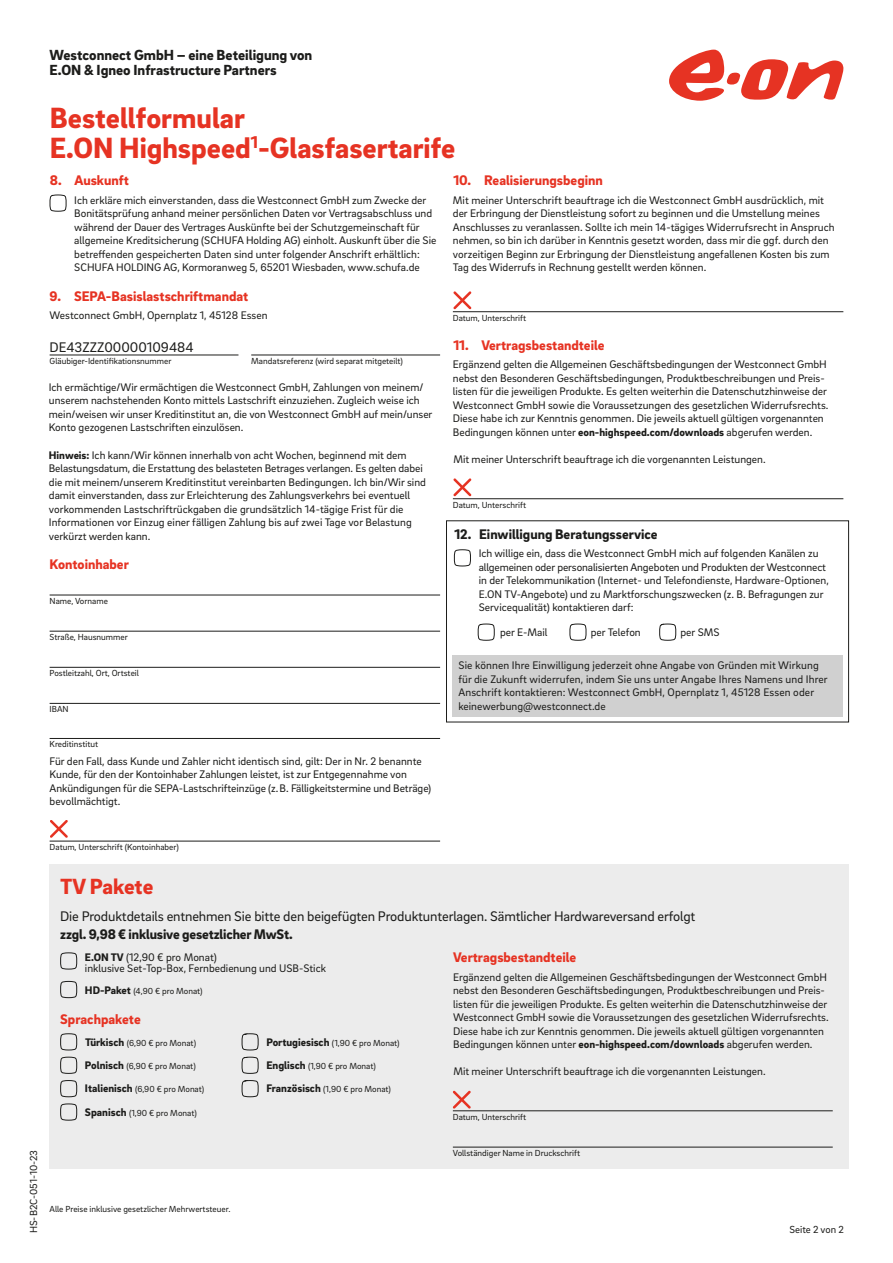
<style>
.page{position:relative;width:893px;height:1263px;background:#fff}
.page>*{position:absolute;margin:0;border:0;box-sizing:border-box;transform-origin:0 0}
.t1{font:900 30px/30px "EON Brix Sans";color:#e63323}
.t2{font:900 22.5px "EON Brix Sans";color:#e63323}
.t3{font:900 15px/15px "EON Brix Sans";color:#1d1d1b}
.t4{font:900 14.25px "EON Brix Sans";color:#e63323}
.t5{font:14.25px "EON Brix Sans";letter-spacing:-.01em;color:#1d1d1b}
.t6{font:900 14.25px "EON Brix Sans";letter-spacing:-.005em;color:#1d1d1b}
.t7{font:11.25px/13.5px "EON Brix Sans";color:#1d1d1b}
.t8{font:10.5px "EON Brix Sans";color:#1d1d1b}
.t9{font:9px "EON Brix Sans";color:#1d1d1b}
.s1{font-weight:900}
.s2{font-weight:900;font-size:11.25px}
</style>
<div class="page">
<svg style="left:49px;top:194px;width:18px;height:18px"></svg>
<hr style="left:453px;top:311px;width:390px;height:1px;background:#1d1d1b">
<hr style="left:453px;top:498px;width:390px;height:1px;background:#1d1d1b">
<svg style="left:453px;top:478px;width:18px;height:18px"></svg>
<svg style="left:453px;top:291px;width:18px;height:18px"></svg>
<hr style="left:50px;top:595px;width:390px;height:1px;background:#1d1d1b">
<hr style="left:50px;top:631px;width:390px;height:1px;background:#1d1d1b">
<hr style="left:50px;top:667px;width:390px;height:1px;background:#1d1d1b">
<hr style="left:50px;top:703px;width:390px;height:1px;background:#1d1d1b">
<hr style="left:50px;top:738px;width:390px;height:1px;background:#1d1d1b">
<hr style="left:50px;top:841px;width:390px;height:1px;background:#1d1d1b">
<hr style="left:50px;top:355px;width:188px;height:1px;background:#1d1d1b">
<hr style="left:251px;top:355px;width:189px;height:1px;background:#1d1d1b">
<svg style="left:50px;top:820px;width:18px;height:18px"></svg>
<div style="left:50px;top:865px;width:799px;height:304px;background:#ececec"></div>
<svg style="left:60px;top:952px;width:18px;height:18px"></svg>
<svg style="left:60px;top:981px;width:18px;height:17px"></svg>
<svg style="left:60px;top:1103px;width:18px;height:18px"></svg>
<svg style="left:241px;top:1080px;width:18px;height:17px"></svg>
<svg style="left:241px;top:1033px;width:18px;height:41px"></svg>
<svg style="left:60px;top:1080px;width:18px;height:17px"></svg>
<svg style="left:60px;top:1033px;width:18px;height:41px"></svg>
<hr style="left:453px;top:1110px;width:380px;height:1px;background:#1d1d1b">
<hr style="left:453px;top:1147px;width:380px;height:1px;background:#1d1d1b">
<svg style="left:453px;top:1091px;width:18px;height:18px"></svg>
<svg style="left:669px;top:50px;width:174px;height:51px"></svg>
<div style="left:446px;top:520px;width:403px;height:202px;border:1px solid #1d1d1b"></div>
<svg style="left:453px;top:549px;width:18px;height:18px"></svg>
<div style="left:452px;top:655px;width:391px;height:62px;background:#d0d0d0"></div>
<svg style="left:477px;top:623px;width:18px;height:18px"></svg>
<svg style="left:569px;top:623px;width:18px;height:18px"></svg>
<svg style="left:659px;top:623px;width:18px;height:18px"></svg>
<h3 class="t3" style="left:50px;top:49px;width:264px">Westconnect GmbH – eine Beteiligung von<br>E.ON &amp; Igneo Infrastructure Partners</h3>
<h1 class="t1" style="left:50px;top:105px;width:407px">Bestellformular<br>E.ON Highspeed<sup>1</sup>-Glasfasertarife</h1>
<p class="t4" style="left:50px;top:175px;width:81px">8. Auskunft</p>
<p class="t7" style="left:74px;top:194px;width:364px">Ich erkläre mich einverstanden, dass die Westconnect GmbH zum Zwecke der Bonitätsprüfung anhand meiner persönlichen Daten vor Vertragsabschluss und während der Dauer des Vertrages Auskünfte bei der Schutzgemeinschaft für allgemeine Kreditsicherung (SCHUFA Holding AG) einholt. Auskunft über die Sie betreffenden gespeicherten Daten sind unter folgender Anschrift erhältlich:<br>SCHUFA HOLDING AG, Kormoranweg 5, 65201 Wiesbaden, www.schufa.de</p>
<p class="t4" style="left:50px;top:291px;width:200px">9. SEPA-Basislastschriftmandat</p>
<p class="t7" style="left:50px;top:309px;width:219px">Westconnect GmbH, Opernplatz 1, 45128 Essen</p>
<p class="t5" style="left:50px;top:342px;width:146px">DE43ZZZ00000109484</p>
<p class="t9" style="left:50px;top:357px;width:123px">Gläubiger-Identifikationsnummer</p>
<p class="t9" style="left:251px;top:357px;width:153px">Mandatsreferenz (wird separat mitgeteilt)</p>
<p class="t7" style="left:49px;top:381px;width:385px">Ich ermächtige/Wir ermächtigen die Westconnect GmbH, Zahlungen von meinem/ unserem nachstehenden Konto mittels Lastschrift einzuziehen. Zugleich weise ich mein/weisen wir unser Kreditinstitut an, die von Westconnect GmbH auf mein/unser Konto gezogenen Lastschriften einzulösen.</p>
<p class="t7" style="left:49px;top:449px;width:379px"><span class="s1">Hinweis:</span> Ich kann/Wir können innerhalb von acht Wochen, beginnend mit dem Belastungsdatum, die Erstattung des belasteten Betrages verlangen. Es gelten dabei die mit meinem/unserem Kreditinstitut vereinbarten Bedingungen. Ich bin/Wir sind damit einverstanden, dass zur Erleichterung des Zahlungsverkehrs bei eventuell vorkommenden Lastschriftrückgaben die grundsätzlich 14-tägige Frist für die Informationen vor Einzug einer fälligen Zahlung bis auf zwei Tage vor Belastung verkürzt werden kann.</p>
<p class="t4" style="left:50px;top:558px;width:81px">Kontoinhaber</p>
<p class="t9" style="left:50px;top:597px;width:60px">Name, Vorname</p>
<p class="t9" style="left:50px;top:634px;width:80px">Straße, Hausnummer</p>
<p class="t9" style="left:50px;top:670px;width:91px">Postleitzahl, Ort, Ortsteil</p>
<p class="t9" style="left:50px;top:706px;width:21px">IBAN</p>
<p class="t9" style="left:50px;top:741px;width:50px">Kreditinstitut</p>
<p class="t7" style="left:50px;top:755px;width:383px">Für den Fall, dass Kunde und Zahler nicht identisch sind, gilt: Der in Nr. 2 benannte Kunde, für den der Kontoinhaber Zahlungen leistet, ist zur Entgegennahme von Ankündigungen für die SEPA-Lastschrifteinzüge (z. B. Fälligkeitstermine und Beträge) bevollmächtigt.</p>
<p class="t4" style="left:453px;top:175px;width:151px">10. Realisierungsbeginn</p>
<p class="t7" style="left:453px;top:194px;width:383px">Mit meiner Unterschrift beauftrage ich die Westconnect GmbH ausdrücklich, mit der Erbringung der Dienstleistung sofort zu beginnen und die Umstellung meines Anschlusses zu veranlassen. Sollte ich mein 14-tägiges Widerrufsrecht in Anspruch nehmen, so bin ich darüber in Kenntnis gesetzt worden, dass mir die ggf. durch den vorzeitigen Beginn zur Erbringung der Dienstleistung angefallenen Kosten bis zum Tag des Widerrufs in Rechnung gestellt werden können.</p>
<p class="t9" style="left:453px;top:314px;width:75px">Datum, Unterschrift</p>
<p class="t4" style="left:453px;top:340px;width:153px">11. Vertragsbestandteile</p>
<p class="t7" style="left:453px;top:358px;width:377px">Ergänzend gelten die Allgemeinen Geschäftsbedingungen der Westconnect GmbH nebst den Besonderen Geschäftsbedingungen, Produktbeschreibungen und Preis&shy;listen für die jeweiligen Produkte. Es gelten weiterhin die Datenschutzhinweise der Westconnect GmbH sowie die Voraussetzungen des gesetzlichen Widerrufsrechts.<br>Diese habe ich zur Kenntnis genommen. Die jeweils aktuell gültigen vorgenannten Bedingungen können unter <span class="s1">eon-highspeed.com/downloads</span> abgerufen werden.</p>
<p class="t7" style="left:453px;top:453px;width:314px">Mit meiner Unterschrift beauftrage ich die vorgenannten Leistungen.</p>
<p class="t9" style="left:453px;top:501px;width:75px">Datum, Unterschrift</p>
<p class="t6" style="left:454px;top:529px;width:205px">12. Einwilligung Beratungsservice</p>
<p class="t7" style="left:479px;top:548px;width:352px">Ich willige ein, dass die Westconnect GmbH mich auf folgenden Kanälen zu allgemeinen oder personalisierten Angeboten und Produkten der Westconnect in der Telekommunikation (Internet- und Telefondienste, Hardware-Optionen, E.ON TV-Angebote) und zu Marktforschungszwecken (z. B. Befragungen zur Servicequalität) kontaktieren darf:</p>
<p class="t7" style="left:500px;top:626px;width:49px">per E-Mail</p>
<p class="t7" style="left:591px;top:626px;width:52px">per Telefon</p>
<p class="t7" style="left:680px;top:626px;width:41px">per SMS</p>
<p class="t7" style="left:458px;top:659px;width:371px">Sie können Ihre Einwilligung jederzeit ohne Angabe von Gründen mit Wirkung für die Zukunft widerrufen, indem Sie uns unter Angabe Ihres Namens und Ihrer Anschrift kontaktieren: Westconnect GmbH, Opernplatz 1, 45128 Essen oder keinewerbung@westconnect.de</p>
<p class="t8" style="left:30px;top:1233px;width:85px;rotate:-90deg">HS-B2C-051-10-23</p>
<p class="t9" style="left:50px;top:844px;width:131px">Datum, Unterschrift (Kontoinhaber)</p>
<h2 class="t2" style="left:60px;top:877px;width:95px">TV Pakete</h2>
<p class="t5" style="left:60px;top:910px;width:637px">Die Produktdetails entnehmen Sie bitte den beigefügten Produktunterlagen. Sämtlicher Hardwareversand erfolgt</p>
<p class="t6" style="left:60px;top:928px;width:234px">zzgl. 9,98 € inklusive gesetzlicher MwSt.</p>
<p class="t7" style="left:85px;top:952px;width:243px;line-height:11.2px"><span class="s1">E.ON TV</span> (12,90 € pro Monat)<br>inklusive Set-Top-Box, Fernbedienung und USB-Stick</p>
<p class="t9" style="left:85px;top:987px;width:119px"><span class="s2">HD-Paket</span> (4,90 € pro Monat)</p>
<p class="t4" style="left:60px;top:1013px;width:82px">Sprachpakete</p>
<p class="t4" style="left:453px;top:952px;width:125px">Vertragsbestandteile</p>
<p class="t7" style="left:453px;top:971px;width:377px">Ergänzend gelten die Allgemeinen Geschäftsbedingungen der Westconnect GmbH nebst den Besonderen Geschäftsbedingungen, Produktbeschreibungen und Preis&shy;listen für die jeweiligen Produkte. Es gelten weiterhin die Datenschutzhinweise der Westconnect GmbH sowie die Voraussetzungen des gesetzlichen Widerrufsrechts.<br>Diese habe ich zur Kenntnis genommen. Die jeweils aktuell gültigen vorgenannten Bedingungen können unter <span class="s1">eon-highspeed.com/downloads</span> abgerufen werden.</p>
<p class="t9" style="left:85px;top:1039px;width:113px"><span class="s2">Türkisch</span> (6,90 € pro Monat)</p>
<p class="t9" style="left:266px;top:1039px;width:135px"><span class="s2">Portugiesisch</span> (1,90 € pro Monat)</p>
<p class="t9" style="left:85px;top:1062px;width:112px"><span class="s2">Polnisch</span> (6,90 € pro Monat)</p>
<p class="t9" style="left:85px;top:1086px;width:121px"><span class="s2">Italienisch</span> (6,90 € pro Monat)</p>
<p class="t9" style="left:85px;top:1109px;width:113px"><span class="s2">Spanisch</span> (1,90 € pro Monat)</p>
<p class="t9" style="left:50px;top:1205px;width:182px">Alle Preise inklusive gesetzlicher Mehrwertsteuer.</p>
<p class="t9" style="left:266px;top:1062px;width:111px"><span class="s2">Englisch</span> (1,90 € pro Monat)</p>
<p class="t9" style="left:266px;top:1086px;width:126px"><span class="s2">Französisch</span> (1,90 € pro Monat)</p>
<p class="t7" style="left:453px;top:1065px;width:314px">Mit meiner Unterschrift beauftrage ich die vorgenannten Leistungen.</p>
<p class="t9" style="left:453px;top:1113px;width:75px">Datum, Unterschrift</p>
<p class="t9" style="left:453px;top:1149px;width:129px">Vollständiger Name in Druckschrift</p>
<p class="t8" style="left:789px;top:1226px;width:56px">Seite 2 von 2</p>
</div>
